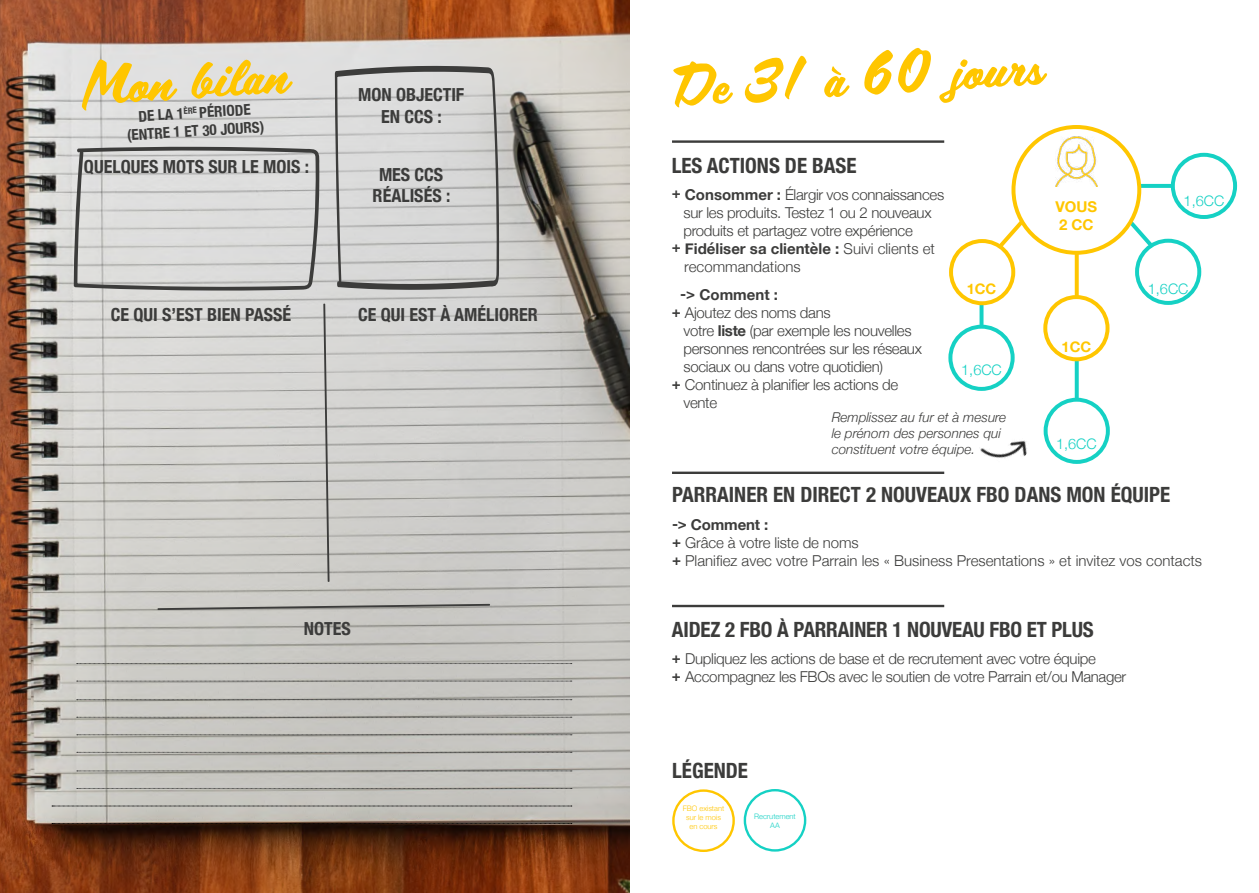
<style>
.page{position:relative;width:1259px;height:893px;background:#fff}
.page>*{position:absolute;margin:0;border:0;box-sizing:border-box;transform-origin:0 0}
.t1{font:52.5px "Scriptorama Tradeshow JF";color:#ffc600}
.t2{font:700 condensed 21px "Helvetica Neue";color:#3c3c3b}
.t3{font:700 condensed 18px/21.6px "Helvetica Neue";color:#3c3c3b;text-align:center}
.t4{font:300 15px/18px "Helvetica Neue";letter-spacing:-.02em;color:#3c3c3b}
.t5{font:300 15px/18px "Helvetica Neue";color:#3c3c3b}
.t6{font:700 15px "Helvetica Neue";color:#3c3c3b}
.t7{font:700 condensed 15px/17.7px "Helvetica Neue";color:#3c3c3b}
.t8{font:700 14.85px/17.9px "Helvetica Neue";color:#ffc600}
.t9{font:300 14.55px "Helvetica Neue";color:#15d1c4}
.t10{font:700 14.55px "Helvetica Neue";color:#ffc600}
.t11{font:italic 300 13.5px/16.2px "Helvetica Neue";color:#3c3c3b}
.t12{font:300 7.5px/9px "Helvetica Neue";color:#ffc600;text-align:center}
.t13{font:300 7.5px/9px "Helvetica Neue";color:#15d1c4;text-align:center}
.s1{font-weight:700}
.s2{font-weight:300}
</style>
<div class="page">
<hr style="left:672px;top:140px;width:272px;height:3px;background:#3c3c3b">
<hr style="left:672px;top:472px;width:272px;height:2px;background:#3c3c3b">
<hr style="left:672px;top:605px;width:272px;height:2px;background:#3c3c3b">
<img style="left:0;top:0;width:629px;height:893px">
<svg style="left:77px;top:663px;width:495px;height:1px"></svg>
<svg style="left:77px;top:681px;width:495px;height:1px"></svg>
<svg style="left:77px;top:699px;width:495px;height:1px"></svg>
<svg style="left:77px;top:717px;width:495px;height:1px"></svg>
<svg style="left:77px;top:734px;width:495px;height:1px"></svg>
<svg style="left:77px;top:752px;width:495px;height:1px"></svg>
<svg style="left:77px;top:771px;width:495px;height:1px"></svg>
<svg style="left:77px;top:788px;width:495px;height:1px"></svg>
<svg style="left:52px;top:806px;width:520px;height:1px"></svg>
<svg style="left:52px;top:823px;width:520px;height:1px"></svg>
<svg style="left:335px;top:66px;width:164px;height:224px;background:#c9c9c8"></svg>
<svg style="left:74px;top:147px;width:246px;height:144px;background:#cccdcc"></svg>
<svg style="left:157px;top:604px;width:333px;height:6px;background:#949490"></svg>
<svg style="left:323px;top:303px;width:6px;height:279px;background:#a2a19f"></svg>
<svg style="left:1074px;top:361px;width:4px;height:37px"></svg>
<svg style="left:1141px;top:184px;width:29px;height:4px"></svg>
<svg style="left:1124px;top:216px;width:34px;height:36px"></svg>
<svg style="left:979px;top:305px;width:4px;height:20px"></svg>
<div style="left:1011px;top:125px;width:130px;height:130px;border:4px solid #ffc600;border-radius:50%"></div>
<div style="left:1135px;top:239px;width:66px;height:66px;border:4px solid #15d1c4;border-radius:50%"></div>
<svg style="left:1074px;top:252px;width:4px;height:43px"></svg>
<div style="left:1043px;top:295px;width:66px;height:66px;border:4px solid #ffc600;border-radius:50%"></div>
<svg style="left:994px;top:215px;width:34px;height:37px"></svg>
<div style="left:949px;top:239px;width:66px;height:66px;border:4px solid #ffc600;border-radius:50%"></div>
<div style="left:1170px;top:153px;width:67px;height:66px;border:4px solid #15d1c4;border-radius:50%"></div>
<img style="left:1055px;top:127px;width:42px;height:59px">
<img style="left:980px;top:440px;width:47px;height:18px">
<div style="left:672px;top:789px;width:63px;height:63px;border:2px solid #ffc600;border-radius:50%"></div>
<div style="left:743px;top:789px;width:63px;height:63px;border:2px solid #15d1c4;border-radius:50%"></div>
<div style="left:1043px;top:398px;width:66px;height:66px;border:4px solid #15d1c4;border-radius:50%"></div>
<div style="left:948px;top:325px;width:66px;height:66px;border:4px solid #15d1c4;border-radius:50%"></div>
<svg style="left:184px;top:106px;width:13px;height:8px"></svg>
<h1 class="t1" style="left:77px;top:50px;width:210px;rotate:-4deg">Mon bilan</h1>
<p class="t7" style="left:138px;top:107px;width:47px;rotate:-4deg">DE LA 1</p>
<p class="t7" style="left:125px;top:108px;width:139px;text-indent:74px;rotate:-4deg">PÉRIODE (ENTRE 1 ET 30 JOURS)</p>
<p class="t3" style="left:84px;top:155px;width:226px">QUELQUES MOTS SUR LE MOIS :</p>
<p class="t3" style="left:358px;top:83px;width:108px">MON OBJECTIF<br>EN CCS :</p>
<p class="t3" style="left:373px;top:162px;width:79px">MES CCS<br>RÉALISÉS :</p>
<p class="t3" style="left:111px;top:302px;width:182px">CE QUI S’EST BIEN PASSÉ</p>
<p class="t3" style="left:358px;top:302px;width:181px">CE QUI EST À AMÉLIORER</p>
<p class="t3" style="left:304px;top:616px;width:48px">NOTES</p>
<h1 class="t1" style="left:668px;top:53px;width:373px;rotate:-4deg">De 31 à 60 jours</h1>
<h2 class="t2" style="left:672px;top:148px;width:186px">LES ACTIONS DE BASE</h2>
<p class="t4" style="left:672px;top:184px;width:274px"><span class="s1">+ Consommer :</span> Élargir vos connaissances</p>
<p class="t4" style="left:683px;top:202px;width:250px">sur les produits. Testez 1 ou 2 nouveaux</p>
<p class="t4" style="left:683px;top:220px;width:231px">produits et partagez votre expérience</p>
<p class="t6" style="left:672px;top:237px;width:265px">+ Fidéliser sa clientèle : <span class="s2">Suivi clients et</span></p>
<p class="t5" style="left:684px;top:256px;width:118px">recommandations</p>
<p class="t6" style="left:680px;top:283px;width:99px">-&gt; Comment :</p>
<p class="t4" style="left:672px;top:303px;width:160px"><span class="s1">+</span> Ajoutez des noms dans</p>
<p class="t4" style="left:683px;top:321px;width:230px">votre <span class="s1">liste</span> (par exemple les nouvelles</p>
<p class="t4" style="left:683px;top:339px;width:240px">personnes rencontrées sur les réseaux</p>
<p class="t4" style="left:683px;top:357px;width:201px">sociaux ou dans votre quotidien)</p>
<p class="t4" style="left:672px;top:375px;width:228px"><span class="s1">+</span> Continuez à planifier les actions de</p>
<p class="t4" style="left:683px;top:393px;width:35px">vente</p>
<p class="t10" style="left:966px;top:277px;width:31px">1CC</p>
<p class="t9" style="left:961px;top:358px;width:42px">1,6CC</p>
<p class="t11" style="left:831px;top:408px;width:176px">Remplissez au fur et à mesure le prénom des personnes qui constituent votre équipe.</p>
<p class="t8" style="left:1055px;top:198px;width:43px">VOUS<br>2 CC</p>
<p class="t9" style="left:1183px;top:189px;width:42px">1,6CC</p>
<p class="t10" style="left:1061px;top:336px;width:31px">1CC</p>
<p class="t9" style="left:1056px;top:432px;width:42px">1,6CC</p>
<p class="t9" style="left:1147px;top:277px;width:42px">1,6CC</p>
<h2 class="t2" style="left:672px;top:477px;width:500px">PARRAINER EN DIRECT 2 NOUVEAUX FBO DANS MON ÉQUIPE</h2>
<p class="t5" style="left:672px;top:515px;width:531px"><span class="s1">-&gt; Comment :<br>+</span> Grâce à votre liste de noms<br><span class="s1">+</span> Planifiez avec votre Parrain les « Business Presentations » et invitez vos contacts</p>
<h2 class="t2" style="left:672px;top:612px;width:423px">AIDEZ 2 FBO À PARRAINER 1 NOUVEAU FBO ET PLUS</h2>
<p class="t4" style="left:672px;top:649px;width:456px"><span class="s1">+</span> Dupliquez les actions de base et de recrutement avec votre équipe<br><span class="s1">+</span> Accompagnez les FBOs avec le soutien de votre Parrain et/ou Manager</p>
<h2 class="t2" style="left:672px;top:753px;width:77px">LÉGENDE</h2>
<p class="t12" style="left:683px;top:803px;width:43px">FBO existant sur le mois en cours</p>
<p class="t13" style="left:754px;top:811px;width:43px">Recrutement<br>AA</p>
</div>
